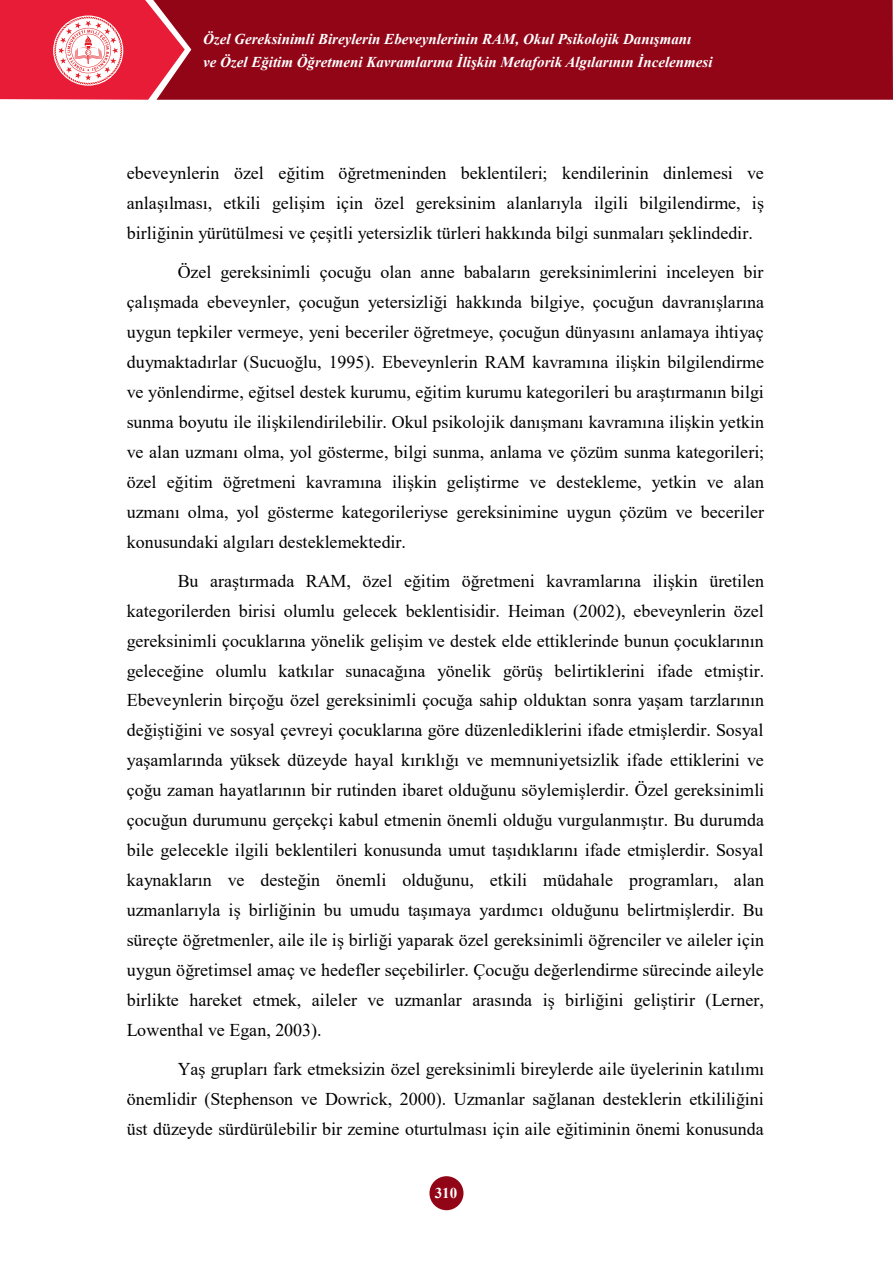
<style>
.page{position:relative;width:893px;height:1263px;background:#fff}
.page>*{position:absolute;margin:0;border:0;box-sizing:border-box;transform-origin:0 0}
.t1{font:18px/30px "Times New Roman";color:#000;text-align:justify}
.t2{font:italic 700 15px/22.5px "Times New Roman";color:#fff}
.t3{font:700 15px "Times New Roman";color:#fff}
</style>
<div class="page">
<div style="left:185px;top:0;width:708px;height:100px;background:#910517"></div>
<svg style="left:0;top:0;width:185px;height:100px;background:#e6485b"></svg>
<div style="left:429px;top:1176px;width:34px;height:34px;background:#910517;border-radius:50%"></div>
<p class="t2" style="left:203px;top:28px;width:511px">Özel Gereksinimli Bireylerin Ebeveynlerinin RAM, Okul Psikolojik Danışmanı<br>ve Özel Eğitim Öğretmeni Kavramlarına İlişkin Metaforik Algılarının İncelenmesi</p>
<p class="t1" style="left:127px;top:157px;width:639px">ebeveynlerin özel eğitim öğretmeninden beklentileri; kendilerinin dinlemesi ve anlaşılması, etkili gelişim için özel gereksinim alanlarıyla ilgili bilgilendirme, iş birliğinin yürütülmesi ve çeşitli yetersizlik türleri hakkında bilgi sunmaları şeklindedir.</p>
<p class="t1" style="left:127px;top:256px;width:639px;text-indent:51px">Özel gereksinimli çocuğu olan anne babaların gereksinimlerini inceleyen bir çalışmada ebeveynler, çocuğun yetersizliği hakkında bilgiye, çocuğun davranışlarına uygun tepkiler vermeye, yeni beceriler öğretmeye, çocuğun dünyasını anlamaya ihtiyaç duymaktadırlar (Sucuoğlu, 1995). Ebeveynlerin RAM kavramına ilişkin bilgilendirme ve yönlendirme, eğitsel destek kurumu, eğitim kurumu kategorileri bu araştırmanın bilgi sunma boyutu ile ilişkilendirilebilir. Okul psikolojik danışmanı kavramına ilişkin yetkin ve alan uzmanı olma, yol gösterme, bilgi sunma, anlama ve çözüm sunma kategorileri; özel eğitim öğretmeni kavramına ilişkin geliştirme ve destekleme, yetkin ve alan uzmanı olma, yol gösterme kategorileriyse gereksinimine uygun çözüm ve beceriler konusundaki algıları desteklemektedir.</p>
<p class="t1" style="left:127px;top:565px;width:639px;text-indent:51px">Bu araştırmada RAM, özel eğitim öğretmeni kavramlarına ilişkin üretilen kategorilerden birisi olumlu gelecek beklentisidir. Heiman (2002), ebeveynlerin özel gereksinimli çocuklarına yönelik gelişim ve destek elde ettiklerinde bunun çocuklarının geleceğine olumlu katkılar sunacağına yönelik görüş belirtiklerini ifade etmiştir.<br>Ebeveynlerin birçoğu özel gereksinimli çocuğa sahip olduktan sonra yaşam tarzlarının değiştiğini ve sosyal çevreyi çocuklarına göre düzenlediklerini ifade etmişlerdir. Sosyal yaşamlarında yüksek düzeyde hayal kırıklığı ve memnuniyetsizlik ifade ettiklerini ve çoğu zaman hayatlarının bir rutinden ibaret olduğunu söylemişlerdir. Özel gereksinimli çocuğun durumunu gerçekçi kabul etmenin önemli olduğu vurgulanmıştır. Bu durumda bile gelecekle ilgili beklentileri konusunda umut taşıdıklarını ifade etmişlerdir. Sosyal kaynakların ve desteğin önemli olduğunu, etkili müdahale programları, alan uzmanlarıyla iş birliğinin bu umudu taşımaya yardımcı olduğunu belirtmişlerdir. Bu süreçte öğretmenler, aile ile iş birliği yaparak özel gereksinimli öğrenciler ve aileler için uygun öğretimsel amaç ve hedefler seçebilirler. Çocuğu değerlendirme sürecinde aileyle birlikte hareket etmek, aileler ve uzmanlar arasında iş birliğini geliştirir (Lerner, Lowenthal ve Egan, 2003).</p>
<p class="t1" style="left:127px;top:1054px;width:639px;text-indent:51px">Yaş grupları fark etmeksizin özel gereksinimli bireylerde aile üyelerinin katılımı önemlidir (Stephenson ve Dowrick, 2000). Uzmanlar sağlanan desteklerin etkililiğini üst düzeyde sürdürülebilir bir zemine oturtulması için aile eğitiminin önemi konusunda</p>
<p class="t3" style="left:435px;top:1182px;width:24px">310</p>
</div>
